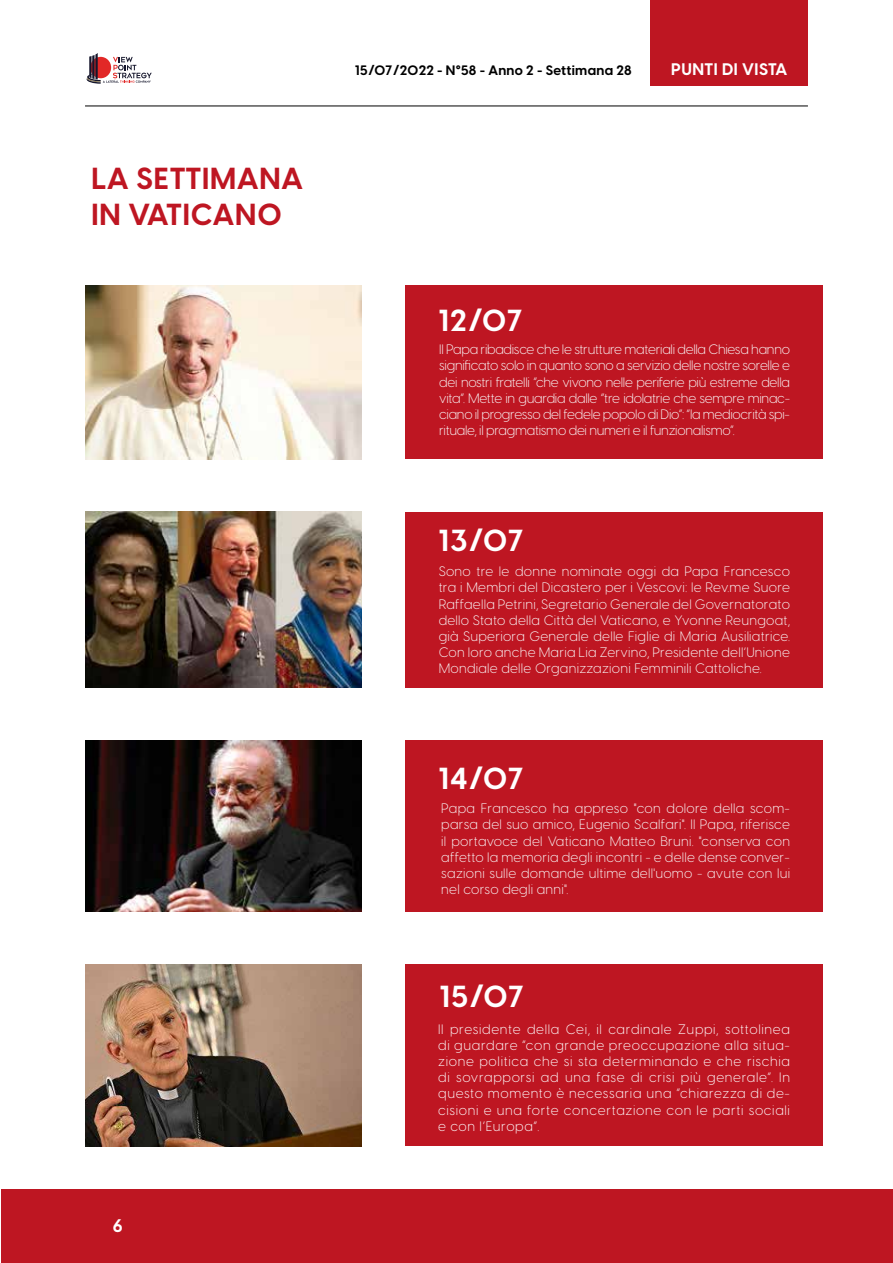
<style>
.page{position:relative;width:893px;height:1263px;background:#fff}
.page>*{position:absolute;margin:0;border:0;box-sizing:border-box;transform-origin:0 0}
.t1{font:700 30px/36px "Visby CF";letter-spacing:.03em;color:#be1622}
.t2{font:700 30px "Visby CF";letter-spacing:.03em;color:#fff}
.t3{font:700 18px "Visby CF";color:#fff}
.t4{font:700 16.5px "Visby CF";letter-spacing:.03em;color:#fff}
.t5{font:300 13.5px/16.2px "Visby CF";letter-spacing:.02em;color:#fafafa;text-align:justify}
.t6{font:300 13.5px/16.2px "Visby CF";letter-spacing:.05em;color:#fff;text-align:justify}
.t7{font:700 13.5px "Visby CF";letter-spacing:.02em;color:#000}
</style>
<div class="page">
<div style="left:651px;top:0;width:157px;height:85px;background:#be1622"></div>
<div style="left:1px;top:1189px;width:892px;height:74px;background:#be1622"></div>
<svg style="left:87px;top:53px;width:65px;height:31px"></svg>
<hr style="left:85px;top:106px;width:723px;height:1px;background:#000">
<div style="left:405px;top:965px;width:418px;height:181px;background:#be1622"></div>
<img style="left:86px;top:965px;width:275px;height:181px">
<div style="left:405px;top:740px;width:418px;height:172px;background:#be1622"></div>
<img style="left:86px;top:740px;width:275px;height:172px">
<div style="left:405px;top:512px;width:418px;height:176px;background:#be1622"></div>
<img style="left:86px;top:512px;width:275px;height:176px">
<div style="left:405px;top:285px;width:418px;height:174px;background:#be1622"></div>
<img style="left:86px;top:285px;width:275px;height:174px">
<h1 class="t1" style="left:91px;top:160px;width:213px">LA SETTIMANA<br>IN VATICANO</h1>
<h2 class="t3" style="left:113px;top:1214px;width:11px">6</h2>
<p class="t7" style="left:355px;top:62px;width:278px">15/07/2022 - N°58 - Anno 2 - Settimana 28</p>
<p class="t4" style="left:671px;top:58px;width:118px">PUNTI DI VISTA</p>
<h1 class="t2" style="left:438px;top:302px;width:86px">12/07</h1>
<p class="t5" style="left:439px;top:341px;width:352px">Il Papa ribadisce che le strutture materiali della Chiesa hanno significato solo in quanto sono a servizio delle nostre sorelle e dei nostri fratelli “che vivono nelle periferie più estreme della vita”. Mette in guardia dalle “tre idolatrie che sempre minac&shy;ciano il progresso del fedele popolo di Dio”: “la mediocrità spi&shy;rituale, il pragmatismo dei numeri e il funzionalismo”.</p>
<h1 class="t2" style="left:438px;top:521px;width:87px">13/07</h1>
<p class="t5" style="left:439px;top:563px;width:353px">Sono tre le donne nominate oggi da Papa Francesco tra i Membri del Dicastero per i Vescovi: le Rev.me Suore Raffaella Petrini, Segretario Generale del Governatorato dello Stato della Città del Vaticano, e Yvonne Reungoat, già Superiora Generale delle Figlie di Maria Ausiliatrice.<br>Con loro anche Maria Lia Zervino, Presidente dell’Unione Mondiale delle Organizzazioni Femminili Cattoliche.</p>
<h1 class="t2" style="left:438px;top:759px;width:87px">14/07</h1>
<p class="t5" style="left:441px;top:800px;width:350px">Papa Francesco ha appreso "con dolore della scom&shy;parsa del suo amico, Eugenio Scalfari". Il Papa, riferisce il portavoce del Vaticano Matteo Bruni. "conserva con affetto la memoria degli incontri - e delle dense conver&shy;sazioni sulle domande ultime dell'uomo - avute con lui nel corso degli anni".</p>
<h1 class="t2" style="left:439px;top:977px;width:86px">15/07</h1>
<p class="t6" style="left:438px;top:1021px;width:353px">Il presidente della Cei, il cardinale Zuppi, sottolinea di guardare “con grande preoccupazione alla situa&shy;zione politica che si sta determinando e che rischia di sovrapporsi ad una fase di crisi più generale”. In questo momento è necessaria una “chiarezza di de&shy;cisioni e una forte concertazione con le parti sociali e con l’Europa”.</p>
</div>
